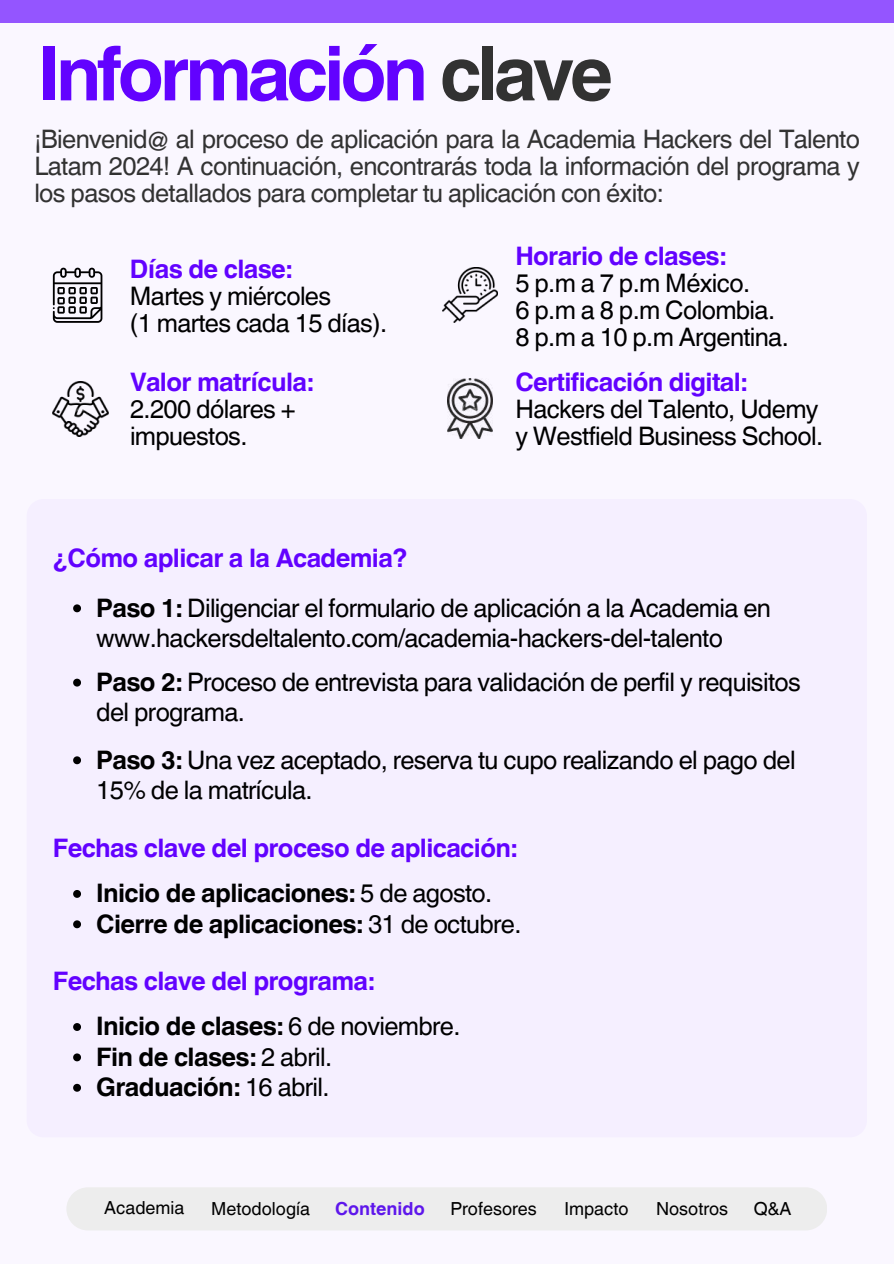
<style>
.page{position:relative;width:894px;height:1264px;background:#fff}
.page>*{position:absolute;margin:0;border:0;box-sizing:border-box;transform-origin:0 0}
.t1{font:700 75px "Helvetica World";letter-spacing:-.055em;color:#6202ff}
.t2{font:25.5px/27px "Helvetica World";letter-spacing:-.025em;color:#000}
.t3{font:700 25.5px/45.2px "Helvetica World";letter-spacing:-.025em;color:#6202ff}
.t4{font:25.5px/27px "Helvetica World";letter-spacing:-.025em;color:#323232;text-align:justify}
.t5{font:700 25.5px/30.3px "Helvetica World";letter-spacing:-.025em;color:#000}
.t6{font:18px "Helvetica World";color:#000}
.t7{font:700 18px "Helvetica World";color:#5e17eb}
.s1{color:#323232}
.s2{font-weight:700;color:#6202ff}
.s3{font-weight:700}
.s4{color:#000}
.s5{font-weight:400;color:#000}
.s6{font-weight:400}
</style>
<div class="page">
<div style="left:0;top:0;width:893px;height:1263px;background:#f5efff"></div>
<div style="left:0;top:0;width:893px;height:22px;background:#9455ff"></div>
<div style="left:66px;top:1187px;width:761px;height:43px;background:#ededed"></div>
<svg style="left:53px;top:268px;width:49px;height:55px"></svg>
<img style="left:442px;top:267px;width:55px;height:56px">
<img style="left:53px;top:381px;width:55px;height:55px">
<img style="left:447px;top:378px;width:45px;height:61px">
<svg style="left:73px;top:604px;width:8px;height:8px"></svg>
<svg style="left:73px;top:678px;width:8px;height:8px"></svg>
<svg style="left:73px;top:756px;width:8px;height:8px"></svg>
<svg style="left:73px;top:890px;width:8px;height:7px"></svg>
<svg style="left:73px;top:920px;width:8px;height:8px"></svg>
<svg style="left:73px;top:1023px;width:8px;height:7px"></svg>
<svg style="left:73px;top:1053px;width:8px;height:8px"></svg>
<svg style="left:73px;top:1083px;width:8px;height:8px"></svg>
<h1 class="t1" style="left:38px;top:12px;width:576px">Información <span class="s1">clave</span></h1>
<p class="t4" style="left:34px;top:126px;width:826px">¡Bienvenid@ al proceso de aplicación para la Academia Hackers del Talento Latam 2024! A continuación, encontrarás toda la información del programa y los pasos detallados para completar tu aplicación con éxito:</p>
<p class="t3" style="left:130px;top:244px;width:164px">Días de clase:</p>
<p class="t2" style="left:130px;top:283px;width:259px">Martes y miércoles<br>(1 martes cada 15 días).</p>
<p class="t3" style="left:130px;top:357px;width:185px">Valor matrícula:</p>
<p class="t2" style="left:130px;top:396px;width:167px">2.200 dólares + impuestos.</p>
<p class="t3" style="left:515px;top:230px;width:212px">Horario de clases:</p>
<p class="t2" style="left:515px;top:269px;width:275px">5 p.m a 7 p.m México.<br>6 p.m a 8 p.m Colombia.<br>8 p.m a 10 p.m Argentina.</p>
<p class="t3" style="left:515px;top:357px;width:233px">Certificación digital:</p>
<p class="t2" style="left:515px;top:396px;width:309px">Hackers del Talento, Udemy y Westfield Business School.</p>
<p class="t2" style="left:96px;top:533px;width:676px;line-height:49.5px;text-indent:-43px"><span class="s2">¿Cómo aplicar a la Academia?<br></span><span class="s3">Paso 1:</span> Diligenciar el formulario de aplicación a la Academia en</p>
<p class="t2" style="left:96px;top:616px;width:706px;line-height:43.8px">www.hackersdeltalento.com/academia-hackers-del-talento<br><span class="s3">Paso 2:</span> Proceso de entrevista para validación de perfil y requisitos</p>
<p class="t2" style="left:96px;top:689px;width:700px;line-height:47.2px">del programa.<br><span class="s3">Paso 3:</span> Una vez aceptado, reserva tu cupo realizando el pago del</p>
<p class="t2" style="left:96px;top:776px;width:218px">15% de la matrícula.</p>
<p class="t3" style="left:96px;top:822px;width:422px;text-indent:-43px">Fechas clave del proceso de aplicación:<br><span class="s4">Inicio de aplicaciones:</span> <span class="s5">5 de agosto.</span></p>
<p class="t5" style="left:96px;top:905px;width:426px">Cierre de aplicaciones: <span class="s6">31 de octubre.</span></p>
<p class="t3" style="left:96px;top:956px;width:365px;text-indent:-43px">Fechas clave del programa:<br><span class="s4">Inicio de clases:</span> <span class="s5">6 de noviembre.</span></p>
<p class="t5" style="left:96px;top:1039px;width:237px">Fin de clases: <span class="s6">2 abril.<br></span>Graduación: <span class="s6">16 abril.</span></p>
<p class="t6" style="left:104px;top:1197px;width:82px">Academia</p>
<p class="t6" style="left:211px;top:1197px;width:100px">Metodología</p>
<p class="t6" style="left:450px;top:1197px;width:88px">Profesores</p>
<p class="t6" style="left:564px;top:1197px;width:65px">Impacto</p>
<p class="t6" style="left:656px;top:1197px;width:74px">Nosotros</p>
<p class="t6" style="left:753px;top:1197px;width:39px">Q&amp;A</p>
<p class="t7" style="left:335px;top:1194px;width:91px">Contenido</p>
</div>
